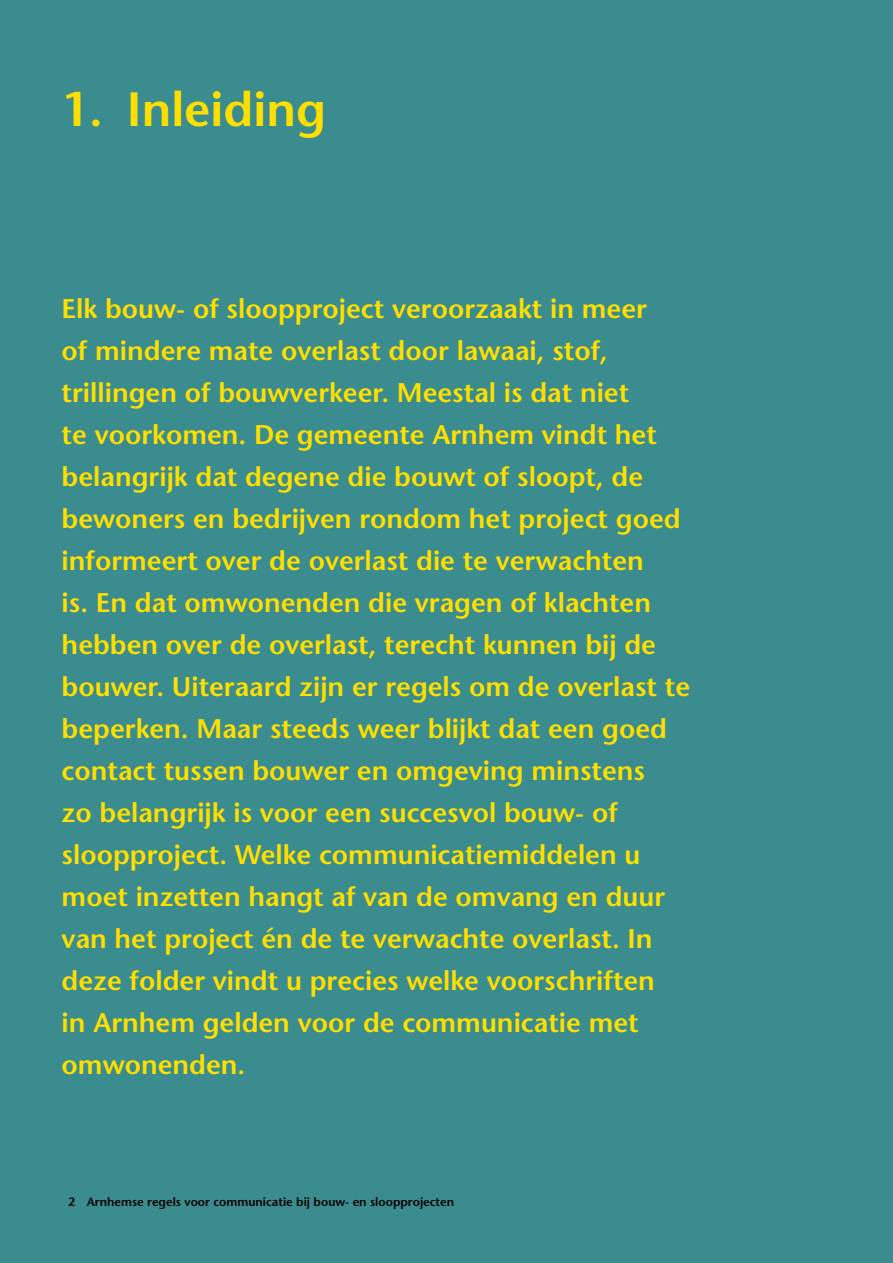
<style>
.page{position:relative;width:893px;height:1263px;background:#3b8c8e}
.page>*{position:absolute;margin:0;border:0;box-sizing:border-box;transform-origin:0 0}
.Titel{font:600 48px "Stone Sans";color:#ffdf00}
.Intro{font:600 27px/42px "Stone Sans";color:#ffdf00}
.footnote{font:600 12px "Stone Sans";color:#000}
</style>
<div class="page">
<h1 class="Titel" style="left:62px;top:79px;width:266px">1. Inleiding</h1>
<h2 class="Intro" style="left:62px;top:287px;width:630px">Elk bouw- of sloopproject veroorzaakt in meer<br>of mindere mate overlast door lawaai, stof, trillingen of bouwverkeer. Meestal is dat niet<br>te voorkomen. De gemeente Arnhem vindt het belangrijk dat degene die bouwt of sloopt, de bewoners en bedrijven rondom het project goed informeert over de overlast die te verwachten<br>is. En dat omwonenden die vragen of klachten hebben over de overlast, terecht kunnen bij de bouwer. Uiteraard zijn er regels om de overlast te beperken. Maar steeds weer blijkt dat een goed contact tussen bouwer en omgeving minstens<br>zo belangrijk is voor een succesvol bouw- of sloopproject. Welke communicatiemiddelen u moet inzetten hangt af van de omvang en duur van het project én de te verwachte overlast. In deze folder vindt u precies welke voorschriften<br>in Arnhem gelden voor de communicatie met omwonenden.</h2>
<p class="footnote" style="left:68px;top:1194px;width:388px">2 Arnhemse regels voor communicatie bij bouw- en sloopprojecten</p>
</div>
